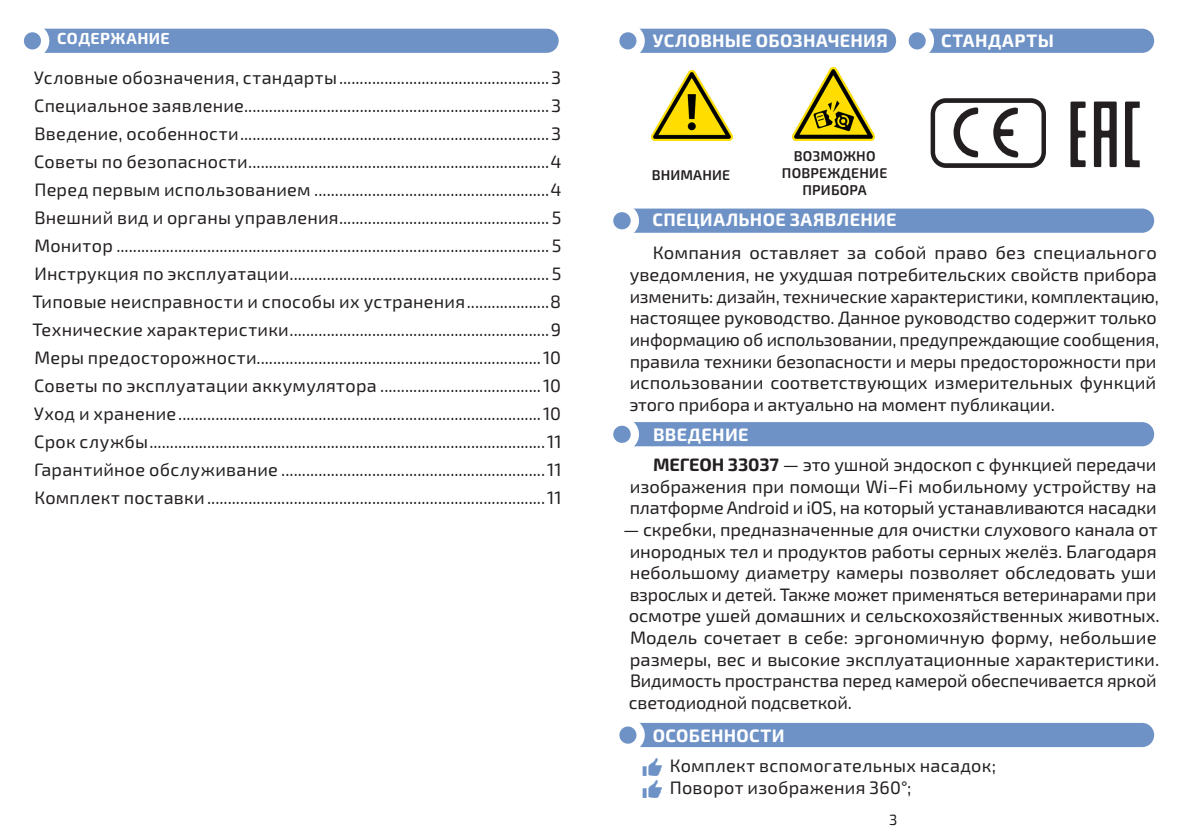
<style>
.page{position:relative;width:1191px;height:840px;background:#fff}
.page>*{position:absolute;margin:0;border:0;box-sizing:border-box;transform-origin:0 0}
.стиль_текста{font:18px "Exo 2.0";letter-spacing:.015em;color:#231f20}
.стиль_текста-2{font:18px/21.6px "Exo 2.0";letter-spacing:-.005em;color:#231f20}
.стиль_текста-3{font:18px "Exo 2.0";letter-spacing:.02em;color:#231f20}
.заголовки{font:700 18px "Exo 2.0";letter-spacing:.02em;color:#fff}
.заголовки-2{font:700 16px "Exo 2.0";letter-spacing:.02em;color:#fff}
.t1{font:14.8px "Exo 2.0";color:#231f20}
.стильдля_знаков{font:600 14.2px "Exo 2.0";letter-spacing:.015em;color:#231f20}
.s1{font-weight:700}
</style>
<div class="page">
<svg style="left:639px;top:722px;width:516px;height:26px;background:#789aca"></svg>
<svg style="left:615px;top:722px;width:25px;height:25px"></svg>
<div style="left:611px;top:717px;width:34px;height:34px;border:8px solid #fff;border-radius:50%"></div>
<svg style="left:634px;top:208px;width:521px;height:25px;background:#7396c8"></svg>
<div style="left:609px;top:208px;width:26px;height:25px;background:#6e92c6;border-radius:50%"></div>
<div style="left:605px;top:204px;width:34px;height:33px;border:8px solid #fff;border-radius:50%"></div>
<svg style="left:634px;top:422px;width:521px;height:25px;background:#7396c8"></svg>
<svg style="left:609px;top:421px;width:26px;height:26px"></svg>
<div style="left:605px;top:417px;width:34px;height:34px;border:8px solid #fff;border-radius:50%"></div>
<svg style="left:640px;top:28px;width:257px;height:25px;background:#7496c8"></svg>
<svg style="left:929px;top:28px;width:226px;height:25px;background:#7497c8"></svg>
<svg style="left:44px;top:28px;width:515px;height:25px;background:#7396c8"></svg>
<svg style="left:615px;top:28px;width:25px;height:26px"></svg>
<div style="left:611px;top:24px;width:34px;height:34px;border:8px solid #fff;border-radius:50%"></div>
<svg style="left:904px;top:28px;width:26px;height:26px"></svg>
<div style="left:900px;top:24px;width:34px;height:34px;border:8px solid #fff;border-radius:50%"></div>
<svg style="left:20px;top:28px;width:25px;height:26px"></svg>
<div style="left:16px;top:24px;width:33px;height:34px;border:8px solid #fff;border-radius:50%"></div>
<div style="left:930px;top:98px;width:116px;height:70px;border:5px solid #231f20;border-radius:13px"></div>
<svg style="left:1125px;top:101px;width:14px;height:67px"></svg>
<svg style="left:1093px;top:101px;width:24px;height:67px"></svg>
<svg style="left:1070px;top:101px;width:16px;height:66px"></svg>
<svg style="left:993px;top:107px;width:26px;height:51px"></svg>
<svg style="left:953px;top:107px;width:25px;height:50px"></svg>
<img style="left:651px;top:70px;width:81px;height:71px">
<img style="left:792px;top:68px;width:82px;height:72px">
<p class="заголовки-2" style="left:57px;top:29px;width:114px">СОДЕРЖАНИЕ</p>
<p class="стиль_текста" style="left:34px;top:67px;width:529px">Условные обозначения, стандарты...................................................3</p>
<p class="стиль_текста" style="left:34px;top:95px;width:529px">Специальное заявление..........................................................................3</p>
<p class="стиль_текста" style="left:34px;top:123px;width:528px">Введение, особенности...........................................................................3</p>
<p class="стиль_текста" style="left:34px;top:151px;width:529px">Советы по безопасности.........................................................................4</p>
<p class="стиль_текста" style="left:34px;top:179px;width:528px">Перед первым использованием .........................................................4</p>
<p class="стиль_текста" style="left:34px;top:207px;width:528px">Внешний вид и органы управления................................................... 5</p>
<p class="стиль_текста" style="left:34px;top:235px;width:528px">Монитор ......................................................................................................... 5</p>
<p class="стиль_текста" style="left:34px;top:263px;width:528px">Инструкция по эксплуатации............................................................... 5</p>
<p class="стиль_текста" style="left:32px;top:291px;width:530px">Типовые неисправности и способы их устранения....................8</p>
<p class="стиль_текста" style="left:32px;top:319px;width:530px">Технические характеристики...............................................................9</p>
<p class="стиль_текста-3" style="left:34px;top:347px;width:528px">Меры предосторожности.....................................................................10</p>
<p class="стиль_текста" style="left:34px;top:375px;width:528px">Советы по эксплуатации аккумулятора .......................................10</p>
<p class="стиль_текста" style="left:34px;top:403px;width:528px">Уход и хранение........................................................................................10</p>
<p class="стиль_текста" style="left:34px;top:431px;width:529px">Срок службы................................................................................................11</p>
<p class="стиль_текста" style="left:34px;top:459px;width:529px">Гарантийное обслуживание ................................................................11</p>
<p class="стиль_текста" style="left:34px;top:487px;width:528px">Комплект поставки..................................................................................11</p>
<p class="заголовки" style="left:653px;top:30px;width:236px">УСЛОВНЫЕ ОБОЗНАЧЕНИЯ</p>
<p class="заголовки" style="left:941px;top:30px;width:114px">СТАНДАРТЫ</p>
<p class="стильдля_знаков" style="left:651px;top:166px;width:80px">ВНИМАНИЕ</p>
<p class="стильдля_знаков" style="left:793px;top:147px;width:83px">ВОЗМОЖНО</p>
<p class="стильдля_знаков" style="left:782px;top:164px;width:107px">ПОВРЕЖДЕНИЕ</p>
<p class="стильдля_знаков" style="left:802px;top:181px;width:66px">ПРИБОРА</p>
<p class="заголовки" style="left:652px;top:209px;width:246px">СПЕЦИАЛЬНОЕ ЗАЯВЛЕНИЕ</p>
<p class="стиль_текста-2" style="left:629px;top:242px;width:531px;text-indent:23px">Компания оставляет за собой право без специального уведомления, не ухудшая потребительских свойств прибора изменить: дизайн, технические характеристики, комплектацию, настоящее руководство. Данное руководство содержит только информацию об использовании, предупреждающие сообщения, правила техники безопасности и меры предосторожности при использовании соответствующих измерительных функций этого прибора и актуально на момент публикации.</p>
<p class="заголовки" style="left:653px;top:423px;width:97px">ВВЕДЕНИЕ</p>
<p class="стиль_текста-2" style="left:629px;top:454px;width:528px;text-align:justify;text-indent:23px"><span class="s1">МЕГЕОН 33037</span> — это ушной эндоскоп с функцией передачи изображения при помощи Wi–Fi мобильному устройству на платформе Android и iOS, на который устанавливаются насадки</p>
<p class="стиль_текста-2" style="left:629px;top:519px;width:532px;text-indent:-6px">— скребки, предназначенные для очистки слухового канала от инородных тел и продуктов работы серных желёз. Благодаря небольшому диаметру камеры позволяет обследовать уши взрослых и детей. Также может применяться ветеринарами при осмотре ушей домашних и сельскохозяйственных животных.<br>Модель сочетает в себе: эргономичную форму, небольшие размеры, вес и высокие эксплуатационные характеристики.<br>Видимость пространства перед камерой обеспечивается яркой светодиодной подсветкой.</p>
<p class="заголовки" style="left:653px;top:724px;width:133px">ОСОБЕННОСТИ</p>
<p class="стиль_текста" style="left:670px;top:755px;width:328px">Комплект вспомогательных насадок;</p>
<p class="стиль_текста" style="left:670px;top:777px;width:243px">Поворот изображения 360°;</p>
<p class="t1" style="left:889px;top:810px;width:10px">3</p>
</div>
